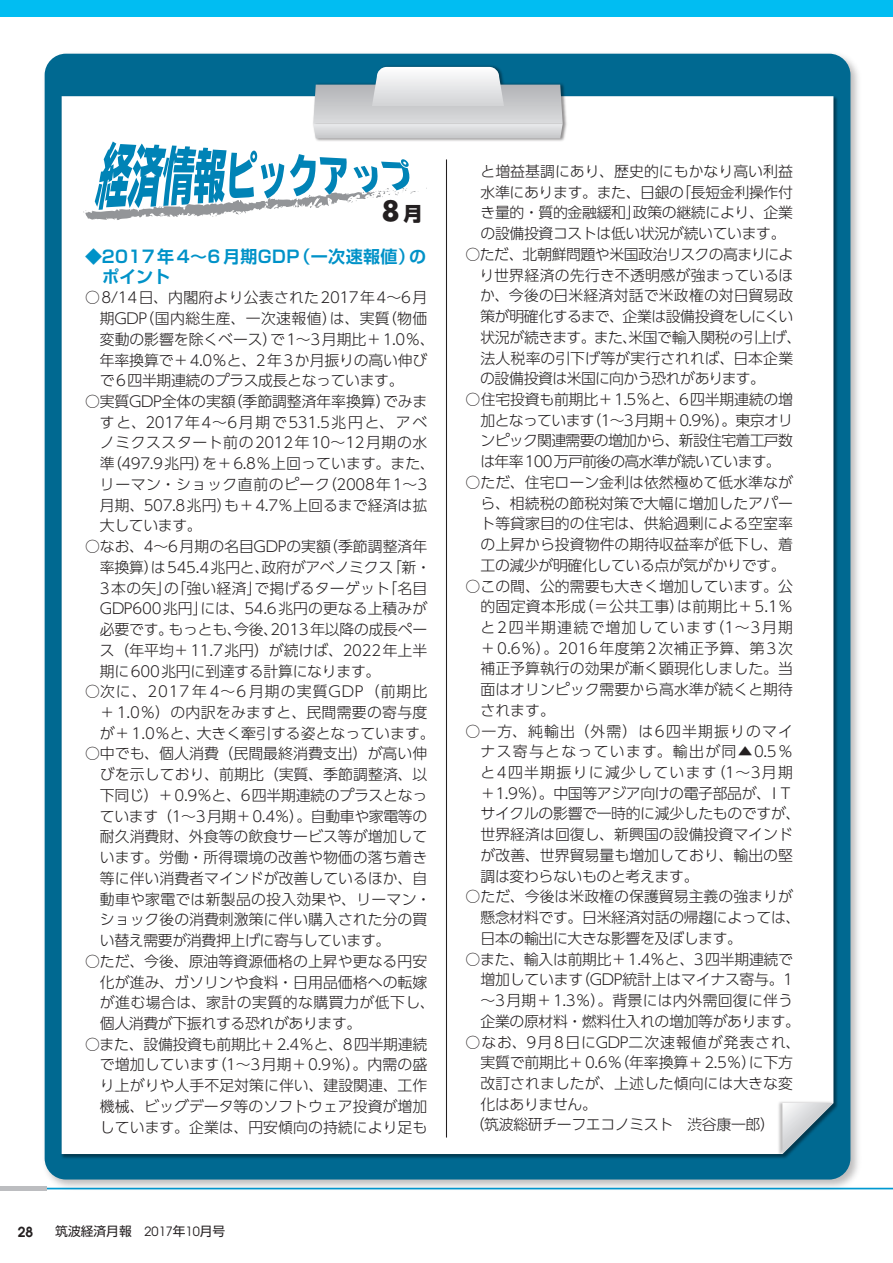
<style>
.page{position:relative;width:893px;height:1263px;background:#fff}
.page>*{position:absolute;margin:0;border:0;box-sizing:border-box;transform-origin:0 0}
.t1{font:700 27px "Futura";color:#231f20}
.t2{font:700 16.95px/20.7px "Shin Go Pr 6 De";letter-spacing:.025em;color:#0092c8}
.t3{font:300 14.85px/20.7px "UD Shin Go Pro";color:#231f20}
.t4{font:300 14.85px/20.7px "UD Shin Go Pro";letter-spacing:-.02em;color:#231f20}
.t5{font:300 14.85px/20.7px "UD Shin Go Pro";letter-spacing:-.025em;color:#231f20}
.t6{font:300 14.85px/20.7px "UD Shin Go Pro";letter-spacing:.02em;color:#231f20}
.t7{font:300 14.85px "UD Shin Go Pro";letter-spacing:.065em;color:#231f20}
.t8{font:700 13.8px "Avian";color:#231f20}
.t9{font:12.75px "UD Shin Go Pro";color:#231f20}
.s1{font-family:"Shin Go Pr 6";font-weight:800;font-size:19.5px}
.s2{font-family:"Avian"}
.s3{font-family:"Ryumin Pr 6";font-weight:400}
</style>
<div class="page">
<hr style="left:0;top:1188px;width:893px;height:1px;background:#0099d1">
<div style="left:0;top:1186px;width:47px;height:5px;background:#bcbdc0"></div>
<div style="left:0;top:0;width:893px;height:17px;background:#01bdf2"></div>
<img style="left:44px;top:53px;width:820px;height:1137px">
<div style="left:45px;top:54px;width:805px;height:1125px;background:#006991;border-radius:21px"></div>
<div style="left:62px;top:96px;width:771px;height:1058px;background:#fff"></div>
<img style="left:776px;top:1099px;width:59px;height:59px">
<svg style="left:782px;top:1103px;width:51px;height:51px"></svg>
<img style="left:384px;top:66px;width:185px;height:76px">
<svg style="left:83px;top:67px;width:480px;height:154px;background:#b9d3de"></svg>
<hr style="left:446px;top:159px;width:1px;height:978px;background:#231f20">
<h1 class="t1" style="left:381px;top:192px;width:43px">8<span class="s1">月</span></h1>
<p class="t2" style="left:85px;top:245px;width:343px">◆2017年 4～6月期GDP（一次速報値）の　ポイント</p>
<p class="t3" style="left:100px;top:287px;width:336px;text-indent:-15px">○8/14日、内閣府より公表された2017年4～6月期GDP（国内総生産、一次速報値）は、実質（物価変動の影響を除くベース）で1～3月期比＋1.0％、年率換算で＋4.0％と、2年3か月振りの高い伸びで6四半期連続のプラス成長となっています。</p>
<p class="t3" style="left:100px;top:390px;width:336px;text-indent:-15px">○実質GDP全体の実額（季節調整済年率換算）でみますと、2017年4～6月期で531.5兆円と、アベノミクススタート前の2012年10～12月期の水準（497.9兆円）を＋6.8％上回っています。また、リーマン・ショック直前のピーク（2008年1～3月期、507.8兆円）も＋4.7％上回るまで経済は拡大しています。</p>
<p class="t4" style="left:100px;top:536px;width:333px;text-indent:-15px">○なお、4～6月期の名目GDPの実額（季節調整済年率換算）は545.4兆円と、政府がアベノミクス「新・<br>3本の矢」の「強い経済」で掲げるターゲット「名目<br>GDP600兆円」には、54.6兆円の更なる上積みが必要です。もっとも、今後、2013年以降の成長ペース（年平均＋11.7兆円）が続けば、2022年上半期に600兆円に到達する計算になります。</p>
<p class="t6" style="left:100px;top:681px;width:336px;text-indent:-15px">○次に、2017 年 4～6 月期の実質GDP（前期比＋1.0％）の内訳をみますと、民間需要の寄与度が＋1.0％と、大きく牽引する姿となっています。</p>
<p class="t3" style="left:100px;top:743px;width:333px;text-indent:-15px">○中でも、個人消費（民間最終消費支出）が高い伸びを示しており、前期比（実質、季節調整済、以下同じ）＋0.9％と、6四半期連続のプラスとなっています（1～3月期＋0.4％）。自動車や家電等の耐久消費財、外食等の飲食サービス等が増加しています。労働・所得環境の改善や物価の落ち着き等に伴い消費者マインドが改善しているほか、自動車や家電では新製品の投入効果や、リーマン・ショック後の消費刺激策に伴い購入された分の買い替え需要が消費押上げに寄与しています。</p>
<p class="t3" style="left:100px;top:950px;width:336px;text-indent:-15px">○ただ、今後、原油等資源価格の上昇や更なる円安化が進み、ガソリンや食料・日用品価格への転嫁が進む場合は、家計の実質的な購買力が低下し、個人消費が下振れする恐れがあります。</p>
<p class="t3" style="left:100px;top:1033px;width:329px;text-align:justify;text-indent:-15px">○また、設備投資も前期比＋2.4％と、8四半期連続で増加しています（1～3月期＋0.9％）。内需の盛り上がりや人手不足対策に伴い、建設関連、工作機械、ビッグデータ等のソフトウェア投資が増加しています。企業は、円安傾向の持続により足も</p>
<p class="t8" style="left:18px;top:1222px;width:17px">28</p>
<p class="t9" style="left:55px;top:1221px;width:172px">筑波経済月報　<span class="s2">2017</span>年<span class="s2">10</span>月号</p>
<p class="t3" style="left:480px;top:160px;width:314px;text-align:justify">と増益基調にあり、歴史的にもかなり高い利益水準にあります。また、日銀の「長短金利操作付き量的・質的金融緩和」政策の継続により、企業の設備投資コストは低い状況が続いています。</p>
<p class="t4" style="left:480px;top:243px;width:323px;text-indent:-14px">○ただ、北朝鮮問題や米国政治リスクの高まりにより世界経済の先行き不透明感が強まっているほか、今後の日米経済対話で米政権の対日貿易政策が明確化するまで、企業は設備投資をしにくい状況が続きます。また、米国で輸入関税<span class="s3">の</span>引上げ、法人税率の引下げ等が実行されれば、日本企業の設備投資は米国に向かう恐れがあります。</p>
<p class="t3" style="left:480px;top:388px;width:314px;text-align:justify;text-indent:-15px">○住宅投資も前期比＋1.5％と、6四半期連続の増加となっています（1～3月期＋0.9％）。東京オリンピック関連需要の増加から、新設住宅着工戸数は年率100万戸前後の高水準が続いています。</p>
<p class="t3" style="left:480px;top:471px;width:314px;text-align:justify;text-indent:-15px">○ただ、住宅ローン金利は依然極めて低水準ながら、相続税の節税対策で大幅に増加したアパート等貸家目的の住宅は、供給過剰による空室率の上昇から投資物件の期待収益率が低下し、着工の減少が明確化している点が気がかりです。</p>
<p class="t3" style="left:480px;top:575px;width:314px;text-align:justify;text-indent:-15px">○この間、公的需要も大きく増加しています。公的固定資本形成（＝公共工事）は前期比＋5.1％と2四半期連続で増加しています（1～3月期＋0.6％）。2016年度第2次補正予算、第3次補正予算執行の効果が漸く顕現化しました。当面はオリンピック需要から高水準が続くと期待されます。</p>
<p class="t3" style="left:480px;top:720px;width:321px;text-indent:-15px">○一方、純輸出（外需）は6四半期振りのマイナス寄与となっています。輸出が同▲0.5％と4四半期振りに減少しています（1～3月期＋1.9％）。中国等アジア向けの電子部品が、ＩＴサイクルの影響で一時的に減少したものですが、世界経済は回復し、新興国の設備投資マインドが改善、世界貿易量も増加しており、輸出の堅調は変わらないものと考えます。</p>
<p class="t5" style="left:480px;top:886px;width:321px;text-indent:-15px">○ただ、今後は米政権の保護貿易主義の強まりが懸念材料です。日米経済対話の帰趨によっては、日本の輸出に大きな影響を及ぼします。</p>
<p class="t4" style="left:480px;top:948px;width:321px;text-indent:-15px">○また、輸入は前期比＋1.4％と、3四半期連続で増加しています（GDP統計上はマイナス寄与。1～3月期＋1.3％）。背景には内外需回復に伴う企業の原材料・燃料仕入れの増加等があります。</p>
<p class="t7" style="left:466px;top:1030px;width:336px">○なお、9月8日にGDP二次速報値が発表され、</p>
<p class="t3" style="left:480px;top:1052px;width:314px">実質で前期比＋0.6％（年率換算＋2.5％）に下方</p>
<p class="t3" style="left:480px;top:1072px;width:314px">改訂されましたが、上述した傾向には大きな変</p>
<p class="t5" style="left:480px;top:1093px;width:118px">化はありません。</p>
<p class="t5" style="left:470px;top:1114px;width:307px">（筑波総研チーフエコノミスト　渋谷康一郎）</p>
</div>
